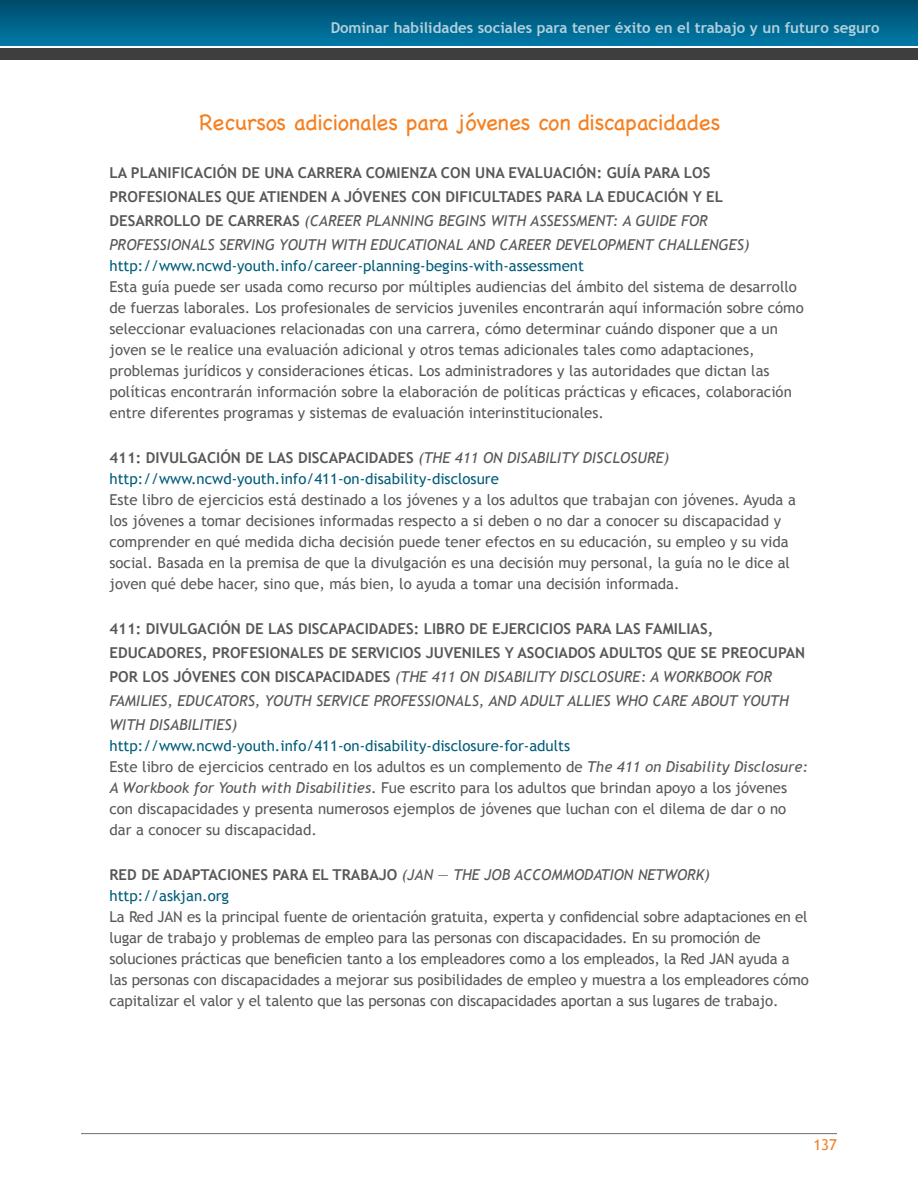
<style>
.page{position:relative;width:918px;height:1188px;background:#fff}
.page>*{position:absolute;margin:0;border:0;box-sizing:border-box;transform-origin:0 0}
.t1{font:22.5px "Chalkboard";letter-spacing:-.02em;color:#f58021}
.body_copy{font:15px/21px "Trebuchet MS";color:#57585a}
.t2{font:700 15px/24px "Trebuchet MS";color:#57585a}
.body_copy-2{font:15px "Trebuchet MS";color:#005c7a}
.t3{font:700 15px "Trebuchet MS";color:#fff}
.t4{font:italic 15px "Trebuchet MS";color:#57585a}
.t5{font:15px "Trebuchet MS";color:#f58021}
.s1{font-weight:400;font-style:italic}
.s2{font-style:italic}
.s3{font-weight:700;font-style:normal}
.s4{font-style:normal}
</style>
<div class="page">
<div style="left:0;top:0;width:918px;height:46px;background:linear-gradient(to bottom,#004a6a,#0079a7)"></div>
<div style="left:0;top:48px;width:918px;height:12px;background:#3e3e3f"></div>
<hr style="left:81px;top:1133px;width:756px;height:1px;background:#6c6d70">
<p class="t3" style="left:330px;top:18px;width:551px">Dominar habilidades sociales para tener éxito en el trabajo y un futuro seguro</p>
<h1 class="t1" style="left:199px;top:109px;width:523px">Recursos adicionales para jóvenes con discapacidades</h1>
<h4 class="t2" style="left:110px;top:161px;width:642px">LA PLANIFICACIÓN DE UNA CARRERA COMIENZA CON UNA EVALUACIÓN: GUÍA PARA LOS PROFESIONALES QUE ATIENDEN A JÓVENES CON DIFICULTADES PARA LA EDUCACIÓN Y EL DESARROLLO DE CARRERAS <span class="s1">(CAREER PLANNING BEGINS WITH ASSESSMENT: A GUIDE FOR PROFESSIONALS SERVING YOUTH WITH EDUCATIONAL AND CAREER DEVELOPMENT CHALLENGES)</span></h4>
<p class="body_copy-2" style="left:110px;top:257px;width:476px">http://www.ncwd-youth.info/career-planning-begins-with-assessment</p>
<p class="body_copy" style="left:110px;top:276px;width:696px">Esta guía puede ser usada como recurso por múltiples audiencias del ámbito del sistema de desarrollo de fuerzas laborales. Los profesionales de servicios juveniles encontrarán aquí información sobre cómo seleccionar evaluaciones relacionadas con una carrera, cómo determinar cuándo disponer que a un joven se le realice una evaluación adicional y otros temas adicionales tales como adaptaciones, problemas jurídicos y consideraciones éticas. Los administradores y las autoridades que dictan las políticas encontrarán información sobre la elaboración de políticas prácticas y eficaces, colaboración entre diferentes programas y sistemas de evaluación interinstitucionales.</p>
<h4 class="t2" style="left:110px;top:446px;width:561px">411: DIVULGACIÓN DE LAS DISCAPACIDADES <span class="s1">(THE 411 ON DISABILITY DISCLOSURE)</span></h4>
<p class="body_copy-2" style="left:110px;top:470px;width:391px">http://www.ncwd-youth.info/411-on-disability-disclosure</p>
<p class="body_copy" style="left:110px;top:489px;width:688px">Este libro de ejercicios está destinado a los jóvenes y a los adultos que trabajan con jóvenes. Ayuda a los jóvenes a tomar decisiones informadas respecto a si deben o no dar a conocer su discapacidad y comprender en qué medida dicha decisión puede tener efectos en su educación, su empleo y su vida social. Basada en la premisa de que la divulgación es una decisión muy personal, la guía no le dice al joven qué debe hacer, sino que, más bien, lo ayuda a tomar una decisión informada.</p>
<h4 class="t2" style="left:110px;top:617px;width:697px">411: DIVULGACIÓN DE LAS DISCAPACIDADES: LIBRO DE EJERCICIOS PARA LAS FAMILIAS, EDUCADORES, PROFESIONALES DE SERVICIOS JUVENILES Y ASOCIADOS ADULTOS QUE SE PREOCUPAN POR LOS JÓVENES CON DISCAPACIDADES <span class="s1">(THE 411 ON DISABILITY DISCLOSURE: A WORKBOOK FOR FAMILIES, EDUCATORS, YOUTH SERVICE PROFESSIONALS, AND ADULT ALLIES WHO CARE ABOUT YOUTH WITH DISABILITIES)</span></h4>
<p class="body_copy-2" style="left:110px;top:737px;width:462px">http://www.ncwd-youth.info/411-on-disability-disclosure-for-adults</p>
<p class="body_copy" style="left:110px;top:756px;width:700px">Este libro de ejercicios centrado en los adultos es un complemento de <span class="s2">The 411 on Disability Disclosure:<br>A Workbook for Youth with Disabilities</span>. Fue escrito para los adultos que brindan apoyo a los jóvenes con discapacidades y presenta numerosos ejemplos de jóvenes que luchan con el dilema de dar o no dar a conocer su discapacidad.</p>
<h4 class="t4" style="left:110px;top:866px;width:602px"><span class="s3">RED DE ADAPTACIONES PARA EL TRABAJO</span> (JAN <span class="s4">—</span> THE JOB ACCOMMODATION NETWORK)</h4>
<p class="body_copy-2" style="left:110px;top:887px;width:121px">http://askjan.org</p>
<p class="body_copy" style="left:110px;top:906px;width:701px">La Red JAN es la principal fuente de orientación gratuita, experta y confidencial sobre adaptaciones en el lugar de trabajo y problemas de empleo para las personas con discapacidades. En su promoción de soluciones prácticas que beneficien tanto a los empleadores como a los empleados, la Red JAN ayuda a las personas con discapacidades a mejorar sus posibilidades de empleo y muestra a los empleadores cómo capitalizar el valor y el talento que las personas con discapacidades aportan a sus lugares de trabajo.</p>
<p class="t5" style="left:813px;top:1136px;width:25px">137</p>
</div>
